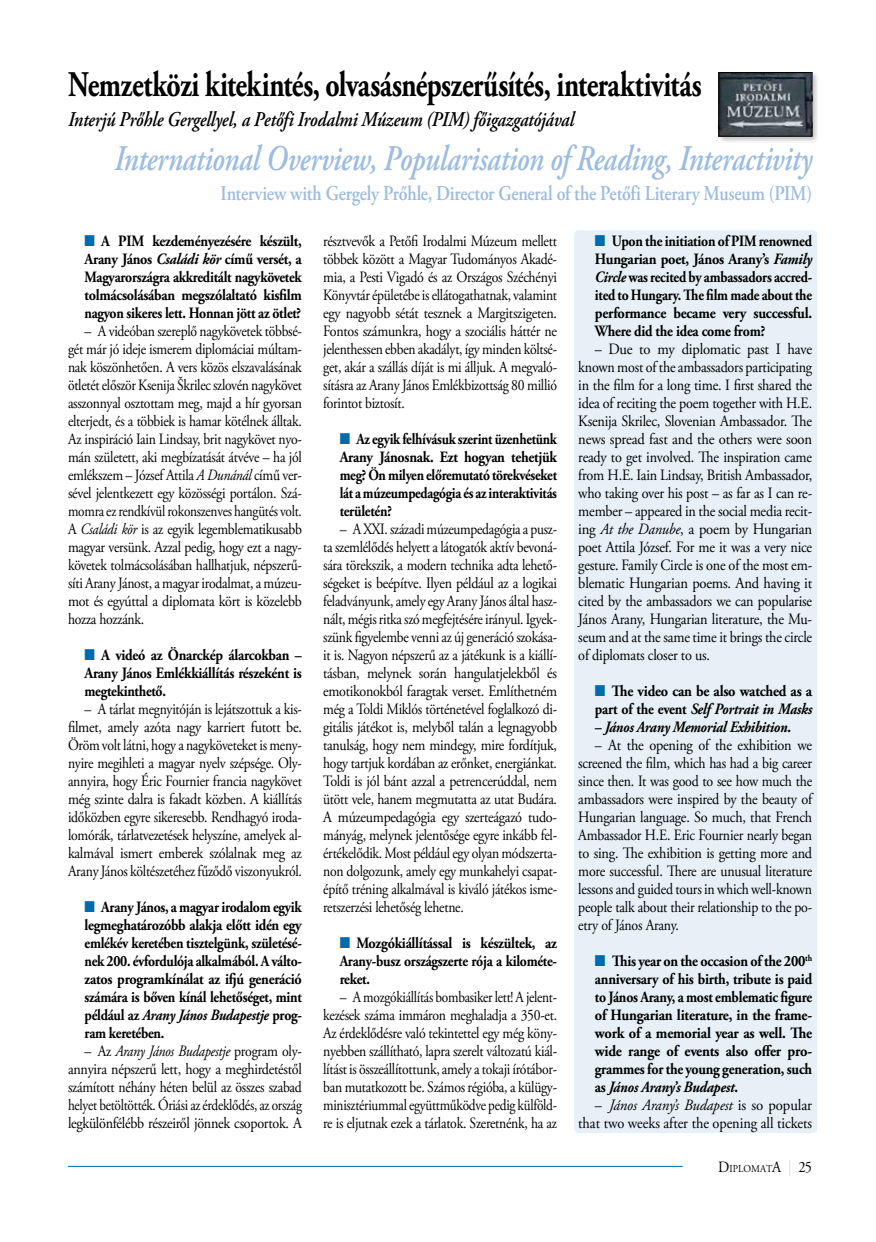
<style>
.page{position:relative;width:876px;height:1242px;background:#fff}
.page>*{position:absolute;margin:0;border:0;box-sizing:border-box;transform-origin:0 0}
.t1{font:italic 600 36px "Adobe Garamond Pro";letter-spacing:-.015em;color:#9dbcdf;scale:.8 1}
.t2{font:700 36px "Adobe Garamond Pro";letter-spacing:-.02em;color:#000;scale:.77 1}
.t3{font:600 21px "Adobe Garamond Pro";letter-spacing:-.015em;color:#9dbcdf;scale:.85 1}
.t4{font:italic 600 21px "Adobe Garamond Pro";letter-spacing:-.01em;color:#000;scale:.85 1}
.t5{font:15.75px/18px "Adobe Garamond Pro";letter-spacing:-.02em;color:#000;text-align:justify;scale:.87 1}
.t6{font:15.75px/18px "Adobe Garamond Pro";letter-spacing:-.02em;color:#000;text-align:justify;scale:.88 1}
.t7{font:15.75px/18px "Adobe Garamond Pro";letter-spacing:-.02em;color:#000;text-align:justify;scale:.9 1}
.t8{font:700 15.75px/18px "Adobe Garamond Pro";letter-spacing:-.02em;color:#000;text-align:justify;scale:.87 1}
.t9{font:700 15.75px/18px "Adobe Garamond Pro";letter-spacing:-.02em;color:#000;text-align:justify;scale:.9 1}
.t10{font:700 15.75px/18px "Adobe Garamond Pro";letter-spacing:-.02em;color:#000;text-align:justify;scale:.89 1}
.t11{font:700 15.75px/18px "Adobe Garamond Pro";letter-spacing:-.02em;color:#000;text-align:justify;scale:.85 1}
.t12{font:15.75px/18px "Adobe Garamond Pro";letter-spacing:-.02em;color:#000;text-align:right;scale:.91 1}
.t13{font:700 15.75px/18px "Adobe Garamond Pro";letter-spacing:-.02em;color:#000;scale:.91 1}
.t14{font:italic 700 15.75px "Adobe Garamond Pro";letter-spacing:-.015em;color:#000;scale:.88 1}
.t15{font:10.5px "Adobe Garamond Pro";letter-spacing:-.005em;color:#000;scale:.92 1}
.s1{font-family:"Dixieland";font-weight:400;color:#006bac}
.s2{font-style:italic}
.s3{font-style:normal}
.s4{font-size:15.75px}
.s5{font-size:15.75px;color:#cfddef}
</style>
<div class="page">
<hr style="left:68px;top:1166px;width:615px;height:1px;background:#006bac">
<div style="left:578px;top:234px;width:243px;height:902px;background:#000;opacity:.25"></div>
<div style="left:574px;top:230px;width:243px;height:902px;background:#e6f0f6"></div>
<div style="left:717px;top:71px;width:102px;height:73px;background:#000;opacity:.25"></div>
<img style="left:721px;top:74px;width:89px;height:60px">
<div style="left:719px;top:72px;width:93px;height:64px;border:1px solid #000"></div>
<h1 class="t2" style="left:68px;top:64px;width:824px">Nemzetközi kitekintés, olvasásnépszerűsítés, interaktivitás</h1>
<h2 class="t4" style="left:68px;top:107px;width:597px">Interjú Prőhle Gergellyel, a Petőfi Irodalmi Múzeum (PIM) főigazgatójával</h2>
<h1 class="t1" style="left:114px;top:138px;width:874px">International Overview, Popularisation of Reading, Interactivity</h1>
<h2 class="t3" style="left:221px;top:181px;width:697px">Interview with Gergely Prőhle, Director General of the Petőfi Literary Museum (PIM)</h2>
<p class="t9" style="left:85px;top:232px;width:243px"><span class="s1">P</span> A PIM kezdeményezésére készült, Arany János <span class="s2">Családi kör</span> című versét, a Magyarországra akkreditált nagykövetek tolmácsolásában megszólaltató kisfilm nagyon sikeres lett. Honnan jött az ötlet?</p>
<p class="t5" style="left:68px;top:322px;width:271px;text-indent:17px">– A videóban szereplő nagykövetek többsé&shy;gét már jó ideje ismerem diplomáciai múltam&shy;nak köszönhetően. A vers közös elszavalásának ötletét először Ksenija Škrilec szlovén nagykövet asszonnyal osztottam meg, majd a hír gyorsan elterjedt, és a többiek is hamar kötélnek álltak.<br>Az inspiráció Iain Lindsay, brit nagykövet nyo&shy;mán született, aki megbízatását átvéve – ha jól emlékszem – József Attila <span class="s2">A Dunánál</span> című ver&shy;sével jelentkezett egy közösségi portálon. Szá&shy;momra ez rendkívül rokonszenves hangütés volt.<br>A <span class="s2">Családi kör</span> is az egyik legemblematikusabb magyar versünk. Azzal pedig, hogy ezt a nagy&shy;követek tolmácsolásában hallhatjuk, népszerű&shy;síti Arany Jánost, a magyar irodalmat, a múzeu&shy;mot és egyúttal a diplomata kört is közelebb hozza hozzánk.</p>
<p class="t9" style="left:85px;top:646px;width:243px"><span class="s1">P</span> A videó az Önarckép álarcokban – Arany János Emlékkiállítás részeként is megtekinthető.</p>
<p class="t5" style="left:68px;top:700px;width:270px;text-indent:17px">– A tárlat megnyitóján is lejátszottuk a kis&shy;filmet, amely azóta nagy karriert futott be.<br>Öröm volt látni, hogy a nagyköveteket is men - nyire megihleti a magyar nyelv szépsége. Oly&shy;annyira, hogy Éric Fournier francia nagykövet még szinte dalra is fakadt közben. A kiállítás időközben egyre sikeresebb. Rendhagyó iroda&shy;lomórák, tárlatvezetések helyszíne, amelyek al&shy;kalmával ismert emberek szólalnak meg az Arany János költészetéhez fűződő viszonyukról.</p>
<p class="t8" style="left:85px;top:898px;width:251px"><span class="s1">P</span> Arany János, a magyar irodalom egyik legmeghatározóbb alakja előtt idén egy emlékév keretében tisztelgünk, születésé&shy;nek 200. évfordulója alkalmából. A válto&shy;zatos programkínálat az ifjú generáció számára is bőven kínál lehetőséget, mint például az <span class="s2">Arany János Budapestje</span> prog&shy;ram keretében.</p>
<p class="t5" style="left:68px;top:1042px;width:270px;text-indent:17px">– Az <span class="s2">Arany János Budapestje</span> program oly&shy;annyira népszerű lett, hogy a meghirdetéstől számított néhány héten belül az összes szabad helyet betöltötték. Óriási az érdeklődés, az ország legkülönfélébb részeiről jönnek csoportok. A</p>
<p class="t6" style="left:323px;top:232px;width:267px">résztvevők a Petőfi Irodalmi Múzeum mellett többek között a Magyar Tudományos Akadé&shy;mia, a Pesti Vigadó és az Országos Széchényi Könyvtár épületébe is ellátogathatnak, valamint egy nagyobb sétát tesznek a Margitszigeten.<br>Fontos számunkra, hogy a szociális háttér ne jelenthessen ebben akadályt, így minden költsé&shy;get, akár a szállás díját is mi álljuk. A megvaló&shy;sításra az Arany János Emlékbizottság 80 millió forintot biztosít.</p>
<p class="t11" style="left:340px;top:430px;width:257px"><span class="s1">P</span> Az egyik felhívásuk szerint üzenhetünk Arany Jánosnak. Ezt hogyan tehetjük meg? Ön milyen előremutató törekvéseket lát a múzeumpedagógia és az interaktivitás területén?</p>
<p class="t5" style="left:323px;top:520px;width:270px;text-indent:17px">– A XXI. századi múzeumpedagógia a pusz&shy;ta szemlélődés helyett a látogatók aktív bevoná&shy;sára törekszik, a modern technika adta lehető&shy;ségeket is beépítve. Ilyen például az a logikai feladványunk, amely egy Arany János által hasz&shy;nált, mégis ritka szó megfejtésére irányul. Igyek&shy;szünk figyelembe venni az új generáció szokása&shy;it is. Nagyon népszerű az a játékunk is a kiállí&shy;tásban, melynek során hangulatjelekből és emotikonokból faragtak verset. Említhetném még a Toldi Miklós történetével foglalkozó di&shy;gitális játékot is, melyből talán a legnagyobb tanulság, hogy nem mindegy, mire fordítjuk, hogy tartjuk kordában az erőnket, energiánkat.<br>Toldi is jól bánt azzal a petrencerúddal, nem ütött vele, hanem megmutatta az utat Budára.<br>A múzeumpedagógia egy szerteágazó tudo&shy;mányág, melynek jelentősége egyre inkább fel&shy;értékelődik. Most például egy olyan módszerta&shy;non dolgozunk, amely egy munkahelyi csapat&shy;építő tréning alkalmával is kiváló játékos isme&shy;retszerzési lehetőség lehetne.</p>
<p class="t9" style="left:340px;top:934px;width:243px"><span class="s1">P</span> Mozgókiállítással is készültek, az Arany-busz országszerte rója a kilométe&shy;reket.</p>
<p class="t5" style="left:323px;top:988px;width:270px;text-indent:17px">– A mozgókiállítás bombasiker lett! A jelent&shy;kezések száma immáron meghaladja a 350-et.<br>Az érdeklődésre való tekintettel egy még kön - nyebben szállítható, lapra szerelt változatú kiál&shy;lítást is összeállítottunk, amely a tokaji írótábor&shy;ban mutatkozott be. Számos régióba, a külügy&shy;minisztériummal együttműködve pedig külföld&shy;re is eljutnak ezek a tárlatok. Szeretnénk, ha az</p>
<p class="t8" style="left:595px;top:232px;width:251px"><span class="s1">P</span> Upon the initiation of PIM renowned Hungarian poet, János Arany’s <span class="s2">Family Circle</span> was recited by ambassadors accred&shy;ited to Hungary. The film made about the performance became very successful.<br>Where did the idea come from?</p>
<p class="t7" style="left:578px;top:340px;width:262px;text-indent:16px">– Due to my diplomatic past I have known most of the ambassadors participating in the film for a long time. I first shared the idea of reciting the poem together with H.E.<br>Ksenija Skrilec, Slovenian Ambassador. The news spread fast and the others were soon ready to get involved. The inspiration came from H.E. Iain Lindsay, British Ambassador, who taking over his post – as far as I can re&shy;member – appeared in the social media recit&shy;ing <span class="s2">At the Danube</span>, a poem by Hungarian poet Attila József. For me it was a very nice gesture. Family Circle is one of the most em&shy;blematic Hungarian poems. And having it cited by the ambassadors we can popularise János Arany, Hungarian literature, the Mu&shy;seum and at the same time it brings the circle of diplomats closer to us.</p>
<p class="t13" style="left:595px;top:682px;width:240px"><span class="s1">P</span> The video can be also watched as a part of the event <span class="s2">Self Portrait in Masks</span></p>
<p class="t14" style="left:595px;top:717px;width:225px">– János Arany Memorial Exhibition<span class="s3">.</span></p>
<p class="t6" style="left:578px;top:736px;width:267px;text-indent:17px">– At the opening of the exhibition we screened the film, which has had a big career since then. It was good to see how much the ambassadors were inspired by the beauty of Hungarian language. So much, that French Ambassador H.E. Eric Fournier nearly began to sing. The exhibition is getting more and more successful. There are unusual literature lessons and guided tours in which well-known people talk about their relationship to the po&shy;etry of János Arany.</p>
<p class="t10" style="left:595px;top:952px;width:246px"><span class="s1">P</span> This year on the occasion of the 200<sup>th </sup>anniversary of his birth, tribute is paid to János Arany, a most emblematic figure of Hungarian literature, in the frame&shy;work of a memorial year as well. The wide range of events also offer pro&shy;grammes for the young generation, such as <span class="s2">János Arany’s Budapest</span>.</p>
<p class="t12" style="left:578px;top:1096px;width:258px">– <span class="s2">János Arany’s Budapest</span> is so popular that two weeks after the opening all tickets</p>
<p class="t15" style="left:718px;top:1162px;width:104px"><span class="s4">D</span>IPLOMAT<span class="s4">A</span> <span class="s5">|</span> <span class="s4">25</span></p>
</div>
